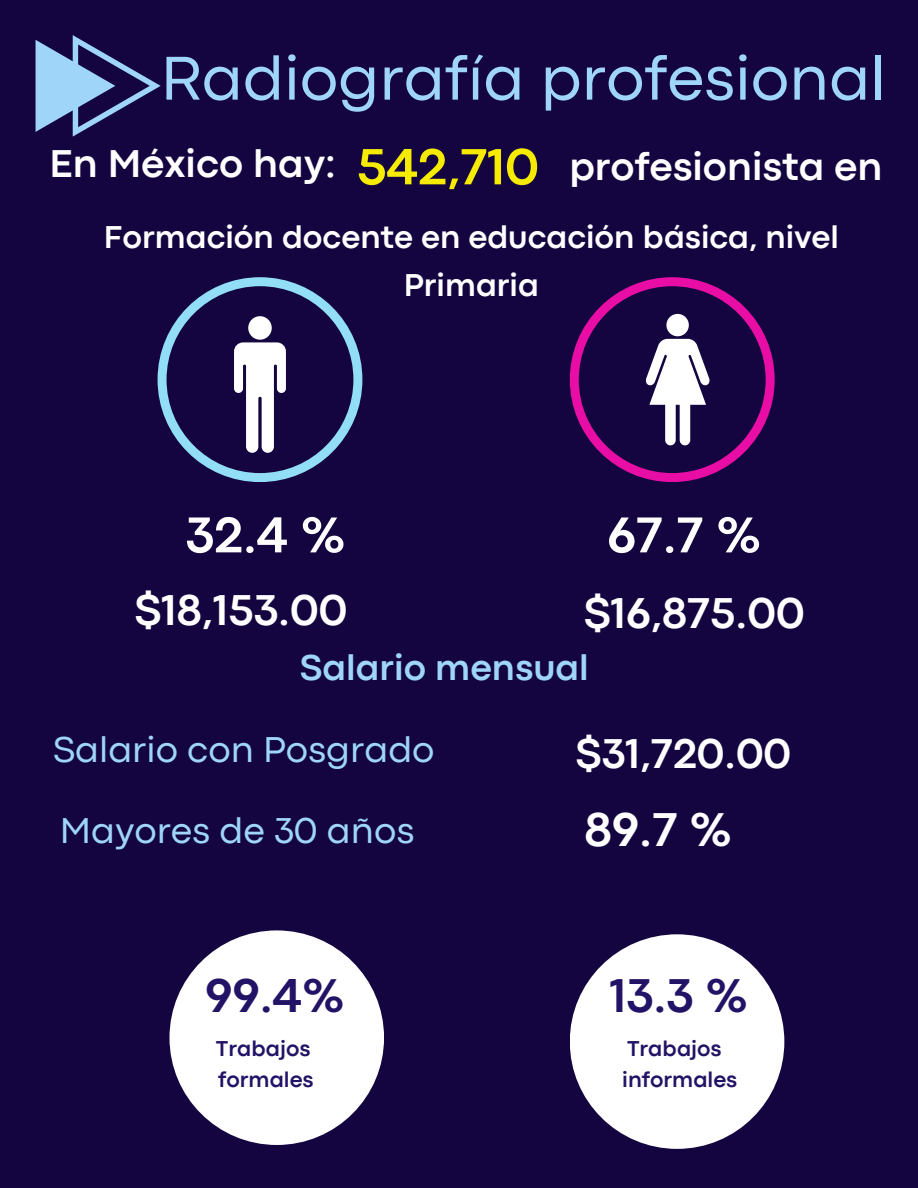
<style>
.page{position:relative;width:918px;height:1188px;background:#140540}
.page>*{position:absolute;margin:0;border:0;box-sizing:border-box;transform-origin:0 0}
.t1{font:64.5px "Codec Pro";color:#9ed5f8}
.t2{font:700 53.1px "Codec Pro";color:#f6ec02}
.t3{font:700 52.5px "Codec Pro";color:#fff}
.t4{font:700 49.5px "Codec Pro";color:#231366}
.t5{font:700 49.5px "Codec Pro";color:#fff}
.t6{font:700 45px "Codec Pro";color:#fff}
.t7{font:700 43.5px "Codec Pro";color:#fff}
.t8{font:700 40.5px "Codec Pro";color:#fff}
.t9{font:37.5px "Codec Pro";color:#9ed5f8}
.t10{font:700 37.5px "Codec Pro";color:#9ed5f8}
.t11{font:700 33px/47.2px "Codec Pro";color:#fff;text-align:center}
.t12{font:700 22.5px "Codec Pro";color:#231366}
</style>
<div class="page">
<div style="left:169px;top:930px;width:215px;height:215px;background:#fff;border-radius:50%"></div>
<div style="left:570px;top:934px;width:214px;height:215px;background:#fff;border-radius:50%"></div>
<svg style="left:36px;top:35px;width:124px;height:101px"></svg>
<svg style="left:158px;top:277px;width:204px;height:205px"></svg>
<svg style="left:570px;top:277px;width:205px;height:205px"></svg>
<p class="t1" style="left:161px;top:55px;width:727px">Radiografía profesional</p>
<h2 class="t8" style="left:50px;top:149px;width:288px">En México hay:</h2>
<h2 class="t2" style="left:356px;top:148px;width:184px">542,710</h2>
<p class="t8" style="left:569px;top:153px;width:315px">profesionista en</p>
<p class="t11" style="left:104px;top:216px;width:737px">Formación docente en educación básica, nivel<br>Primaria</p>
<h3 class="t3" style="left:186px;top:516px;width:162px">32.4 %</h3>
<h4 class="t3" style="left:607px;top:516px;width:156px">67.7 %</h4>
<h5 class="t6" style="left:134px;top:594px;width:214px">$18,153.00</h5>
<h5 class="t6" style="left:584px;top:597px;width:222px">$16,875.00</h5>
<h3 class="t10" style="left:300px;top:654px;width:290px">Salario mensual</h3>
<h3 class="t9" style="left:53px;top:736px;width:383px">Salario con Posgrado</h3>
<h2 class="t7" style="left:575px;top:738px;width:217px">$31,720.00</h2>
<h2 class="t9" style="left:60px;top:817px;width:356px">Mayores de 30 años</h2>
<p class="t5" style="left:585px;top:812px;width:150px">89.7 %</p>
<h1 class="t4" style="left:206px;top:978px;width:141px">99.4%</h1>
<h4 class="t4" style="left:610px;top:978px;width:140px">13.3 %</h4>
<h2 class="t12" style="left:216px;top:1040px;width:96px">Trabajos</h2>
<h4 class="t12" style="left:218px;top:1072px;width:97px">formales</h4>
<h6 class="t12" style="left:627px;top:1040px;width:96px">Trabajos</h6>
<p class="t12" style="left:622px;top:1072px;width:117px">informales</p>
</div>
